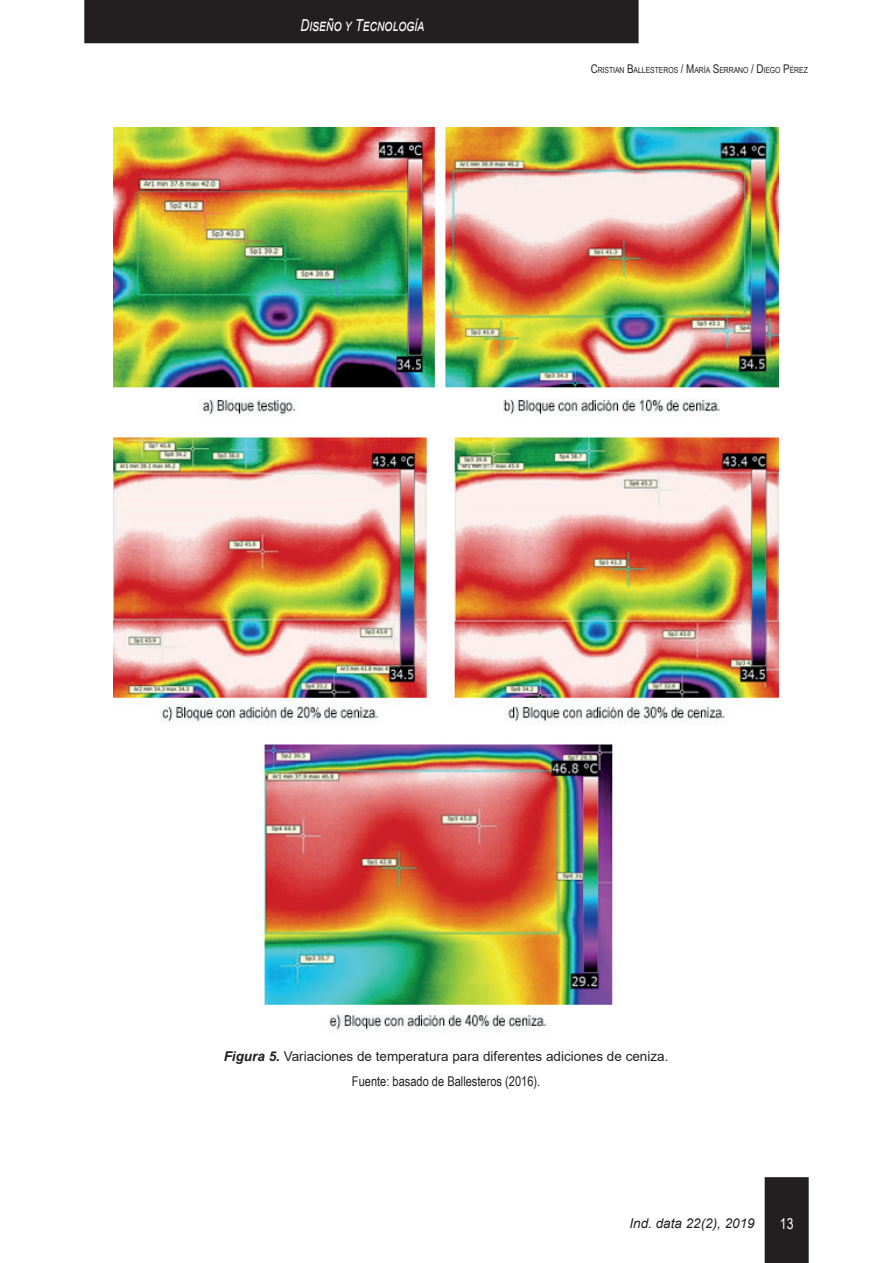
<style>
.page{position:relative;width:893px;height:1263px;background:#fff}
.page>*{position:absolute;margin:0;border:0;box-sizing:border-box;transform-origin:0 0}
.t1{font:italic 16.5px "Arial";color:#fff;scale:.75 1}
.t2{font:15px "Arial Narrow";color:#fff}
.t3{font:13.5px "Arial";color:#231f20}
.t4{font:13.5px "Arial Narrow";color:#231f20}
.t5{font:italic 13.5px "Arial";color:#231f20}
.t6{font:8.4px "Arial Narrow";letter-spacing:-.005em;color:#231f20}
.s1{font-size:12px}
.s2{font-weight:700;font-style:italic}
</style>
<div class="page">
<div style="left:765px;top:1177px;width:44px;height:86px;background:#231f20"></div>
<div style="left:84px;top:0;width:555px;height:43px;background:#231f20"></div>
<img style="left:113px;top:128px;width:666px;height:905px">
<p class="t1" style="left:300px;top:14px;width:167px">Diseño y Tecnología</p>
<p class="t6" style="left:591px;top:63px;width:219px"><span class="s1">C</span>RISTIAN <span class="s1">B</span>ALLESTEROS <span class="s1">/ M</span>ARÍA <span class="s1">S</span>ERRANO <span class="s1">/ D</span>IEGO <span class="s1">P</span>ÉREZ</p>
<p class="t3" style="left:224px;top:1047px;width:446px"><span class="s2">Figura 5.</span> Variaciones de temperatura para diferentes adiciones de ceniza.</p>
<p class="t4" style="left:352px;top:1071px;width:190px">Fuente: basado de Ballesteros (2016).</p>
<p class="t5" style="left:629px;top:1215px;width:127px">Ind. data 22(2), 2019</p>
<p class="t2" style="left:780px;top:1213px;width:15px">13</p>
</div>
